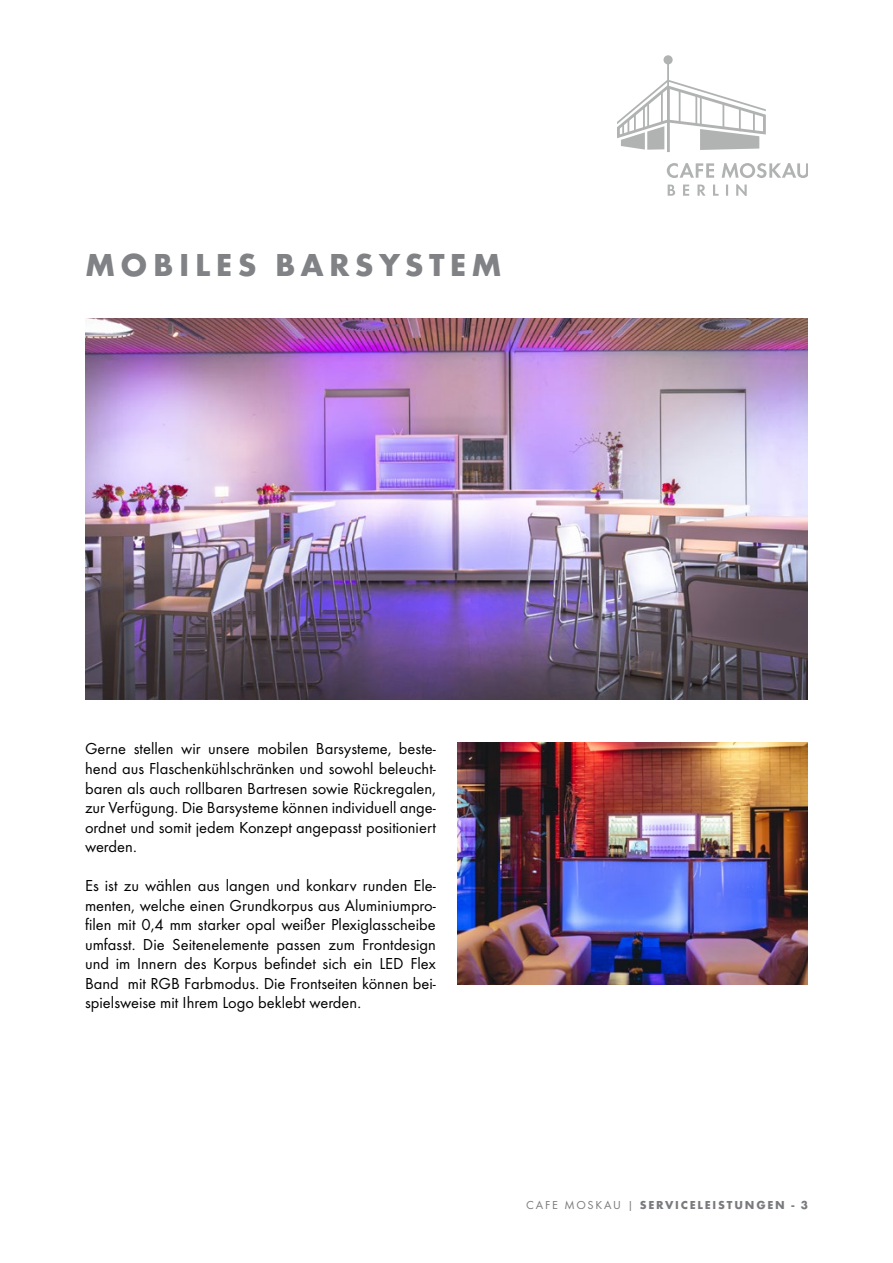
<style>
.page{position:relative;width:893px;height:1263px;background:#fff}
.page>*{position:absolute;margin:0;border:0;box-sizing:border-box;transform-origin:0 0}
.t1{font:700 33px "Function Pro";letter-spacing:.16em;color:#808285}
.t2{font:16.5px/19.5px "Function Pro";color:#000;text-align:justify}
.t3{font:700 12px "Function Pro";letter-spacing:.15em;color:#797a7d}
.t4{font:12px "Function Pro";color:#797a7d}
.s1{font-weight:400}
</style>
<div class="page">
<img style="left:85px;top:319px;width:723px;height:380px">
<img style="left:457px;top:742px;width:351px;height:242px">
<svg style="left:667px;top:163px;width:141px;height:15px"></svg>
<svg style="left:668px;top:184px;width:79px;height:11px"></svg>
<hr style="left:667px;top:62px;width:2px;height:27px;background:#b1b3b3">
<div style="left:663px;top:55px;width:10px;height:9px;background:#b1b3b3;border-radius:50%"></div>
<hr style="left:667px;top:88px;width:3px;height:64px;background:#b1b3b3">
<svg style="left:617px;top:80px;width:149px;height:70px"></svg>
<h1 class="t1" style="left:85px;top:245px;width:415px">MOBILES BARSYSTEM</h1>
<p class="t2" style="left:85px;top:739px;width:352px">Gerne stellen wir unsere mobilen Barsysteme, beste&shy;hend aus Flaschenkühlschränken und sowohl beleucht&shy;baren als auch rollbaren Bartresen sowie Rückregalen, zur Verfügung. Die Barsysteme können individuell ange&shy;ordnet und somit jedem Konzept angepasst positioniert werden.</p>
<p class="t2" style="left:85px;top:876px;width:352px">Es ist zu wählen aus langen und konkarv runden Ele&shy;menten, welche einen Grundkorpus aus Aluminiumpro&shy;filen mit 0,4 mm starker opal weißer Plexiglasscheibe umfasst. Die Seitenelemente passen zum Frontdesign und im Innern des Korpus befindet sich ein LED Flex Band mit RGB Farbmodus. Die Frontseiten können bei&shy;spielsweise mit Ihrem Logo beklebt werden.</p>
<p class="t4" style="left:526px;top:1198px;width:71px">cafe moskau</p>
<p class="t3" style="left:627px;top:1198px;width:182px"><span class="s1">|</span> SERVICELEISTUNGEN - 3</p>
</div>
